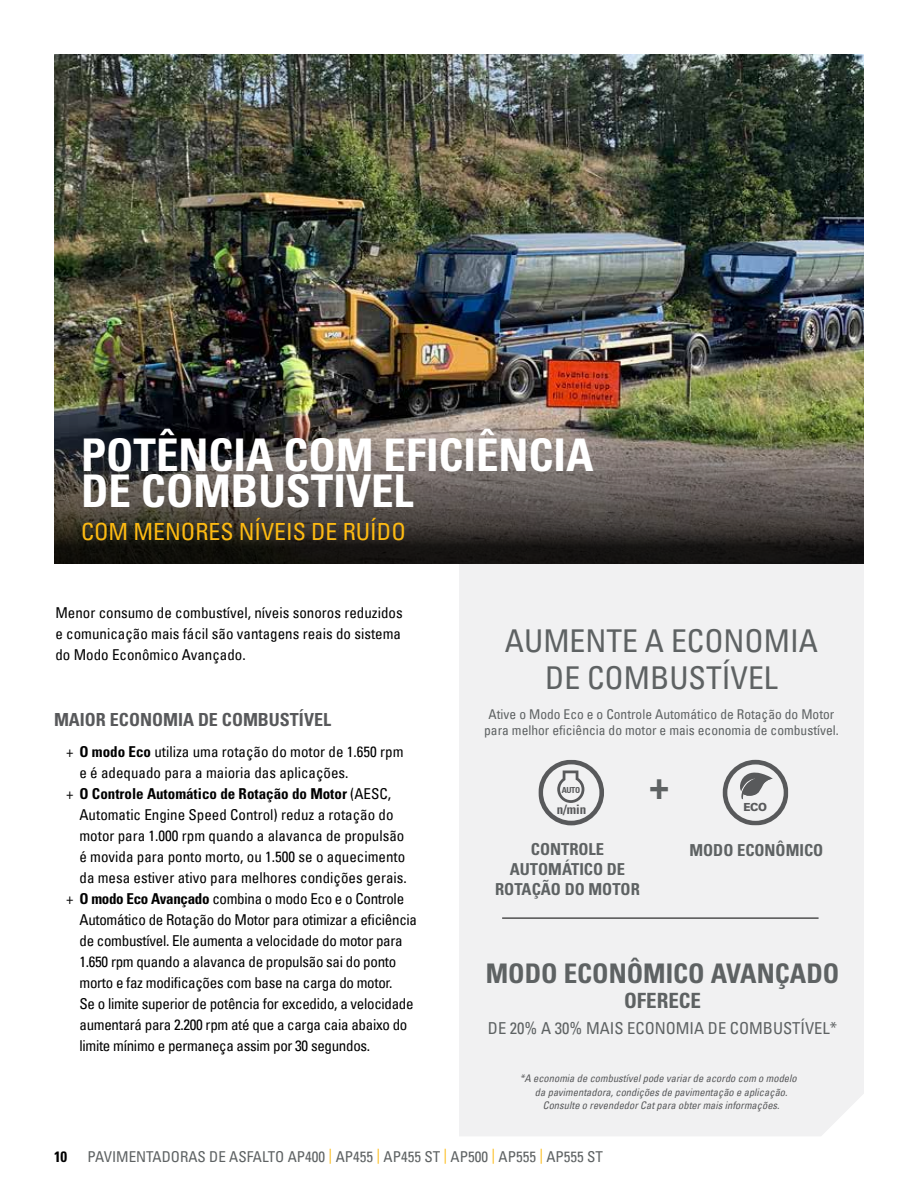
<style>
.page{position:relative;width:918px;height:1188px;background:#fff}
.page>*{position:absolute;margin:0;border:0;box-sizing:border-box;transform-origin:0 0}
.t1{font:700 condensed 45px/36px "Univers LT Std";color:#fff}
.t2{font:700 condensed 39px "Univers LT Std";color:#5e6263}
.t3{font:condensed 31.5px/37.8px "Univers LT";color:#5e6263;text-align:center}
.t4{font:700 condensed 27px "Univers LT Std";color:#5e6263}
.t5{font:condensed 23.7px "Univers LT";color:#fdba12}
.t6{font:700 condensed 21px "Univers LT Std";color:#5e6263}
.t7{font:700 condensed 18px "Univers LT Std";color:#58595b}
.t8{font:700 condensed 16.5px/19.8px "Univers LT Std";color:#5e6263;text-align:center}
.t9{font:condensed 16.5px "Univers LT";color:#5e6263}
.t10{font:condensed 15px/21px "Univers LT";letter-spacing:-.02em;color:#000;text-align:justify}
.t11{font:condensed 15px/21px "Univers LT";color:#000}
.t12{font:condensed 15px "Univers LT";color:#5e6263}
.t13{font:700 condensed 15px "Univers LT Std";color:#000}
.t14{font:condensed 13.5px/16.2px "Univers LT";color:#5e6263;text-align:center}
.t15{font:700 condensed 13.05px "Univers 67";color:#58595b}
.t16{font:900 11.1px "Univers LT Pro 75";color:#58595b;scale:.96 1}
.t17{font:italic condensed 10.5px/13.5px "Univers LT";color:#58595b;text-align:center}
.t18{font:700 condensed 8.4px "Univers 67";letter-spacing:-.035em;color:#58595b}
.s1{font-family:"Univers LT Std";font-weight:700}
.s2{font-family:"Univers LT";font-weight:400}
.s3{color:#fdba12}
</style>
<div class="page">
<div style="left:459px;top:564px;width:405px;height:572px;background:#f1f1f2"></div>
<img style="left:54px;top:54px;width:810px;height:129px">
<img style="left:54px;top:183px;width:810px;height:381px">
<svg style="left:538px;top:760px;width:66px;height:65px"></svg>
<hr style="left:502px;top:918px;width:317px;height:1px;background:#000">
<svg style="left:723px;top:760px;width:65px;height:65px"></svg>
<h1 class="t1" style="left:81px;top:437px;width:514px">POTÊNCIA COM EFICIÊNCIA<br>DE COMBUSTÍVEL</h1>
<h3 class="t5" style="left:81px;top:517px;width:326px">COM MENORES NÍVEIS DE RUÍDO</h3>
<p class="t10" style="left:55px;top:602px;width:349px">Menor consumo de combustível, níveis sonoros reduzidos e comunicação mais fácil são vantagens reais do sistema do Modo Econômico Avançado.</p>
<p class="t7" style="left:54px;top:709px;width:279px">MAIOR ECONOMIA DE COMBUSTÍVEL</p>
<p class="t11" style="left:80px;top:741px;width:326px;text-indent:-14px">+ <span class="s1">O modo Eco</span> utiliza uma rotação do motor de 1.650 rpm e é adequado para a maioria das aplicações.</p>
<p class="t13" style="left:66px;top:784px;width:327px"><span class="s2">+</span> O Controle Automático de Rotação do Motor <span class="s2">(AESC,</span></p>
<p class="t11" style="left:80px;top:804px;width:316px">Automatic Engine Speed Control) reduz a rotação do</p>
<p class="t11" style="left:80px;top:825px;width:326px">motor para 1.000 rpm quando a alavanca de propulsão</p>
<p class="t11" style="left:80px;top:846px;width:327px">é movida para ponto morto, ou 1.500 se o aquecimento</p>
<p class="t11" style="left:80px;top:867px;width:329px">da mesa estiver ativo para melhores condições gerais.</p>
<p class="t10" style="left:66px;top:888px;width:340px">+ <span class="s1">O modo Eco Avançado</span> combina o modo Eco e o Controle</p>
<p class="t10" style="left:80px;top:909px;width:339px">Automático de Rotação do Motor para otimizar a eficiência</p>
<p class="t10" style="left:80px;top:930px;width:325px">de combustível. Ele aumenta a velocidade do motor para</p>
<p class="t10" style="left:80px;top:951px;width:318px">1.650 rpm quando a alavanca de propulsão sai do ponto</p>
<p class="t10" style="left:80px;top:972px;width:315px">morto e faz modificações com base na carga do motor.</p>
<p class="t10" style="left:80px;top:993px;width:336px">Se o limite superior de potência for excedido, a velocidade</p>
<p class="t10" style="left:80px;top:1014px;width:329px">aumentará para 2.200 rpm até que a carga caia abaixo do</p>
<p class="t10" style="left:80px;top:1035px;width:292px">limite mínimo e permaneça assim por 30 segundos.</p>
<h3 class="t3" style="left:505px;top:621px;width:315px">AUMENTE A ECONOMIA<br>DE COMBUSTÍVEL</h3>
<p class="t14" style="left:484px;top:706px;width:356px">Ative o Modo Eco e o Controle Automático de Rotação do Motor para melhor eficiência do motor e mais economia de combustível.</p>
<p class="t18" style="left:746px;top:684px;width:20px">AUTO</p>
<p class="t15" style="left:741px;top:701px;width:31px">n/min</p>
<p class="t18" style="left:562px;top:784px;width:20px">AUTO</p>
<p class="t15" style="left:557px;top:801px;width:31px">n/min</p>
<h2 class="t2" style="left:650px;top:761px;width:21px">+</h2>
<p class="t8" style="left:495px;top:839px;width:146px">CONTROLE<br>AUTOMÁTICO DE<br>ROTAÇÃO DO MOTOR</p>
<p class="t16" style="left:743px;top:800px;width:26px">ECO</p>
<p class="t8" style="left:689px;top:840px;width:135px">MODO ECONÔMICO</p>
<h3 class="t4" style="left:486px;top:956px;width:355px">MODO ECONÔMICO AVANÇADO</h3>
<h3 class="t6" style="left:624px;top:987px;width:79px">OFERECE</h3>
<p class="t9" style="left:488px;top:1018px;width:351px">DE 20% A 30% MAIS ECONOMIA DE COMBUSTÍVEL*</p>
<p class="t17" style="left:520px;top:1072px;width:279px">*A economia de combustível pode variar de acordo com o modelo da pavimentadora, condições de pavimentação e aplicação.<br>Consulte o revendedor Cat para obter mais informações.</p>
<p class="t13" style="left:54px;top:1147px;width:15px">10</p>
<p class="t12" style="left:87px;top:1147px;width:517px">PAVIMENTADORAS DE ASFALTO AP400 <span class="s3">|</span> AP455 <span class="s3">|</span> AP455 ST <span class="s3">|</span> AP500 <span class="s3">|</span> AP555 <span class="s3">|</span> AP555 ST</p>
</div>
